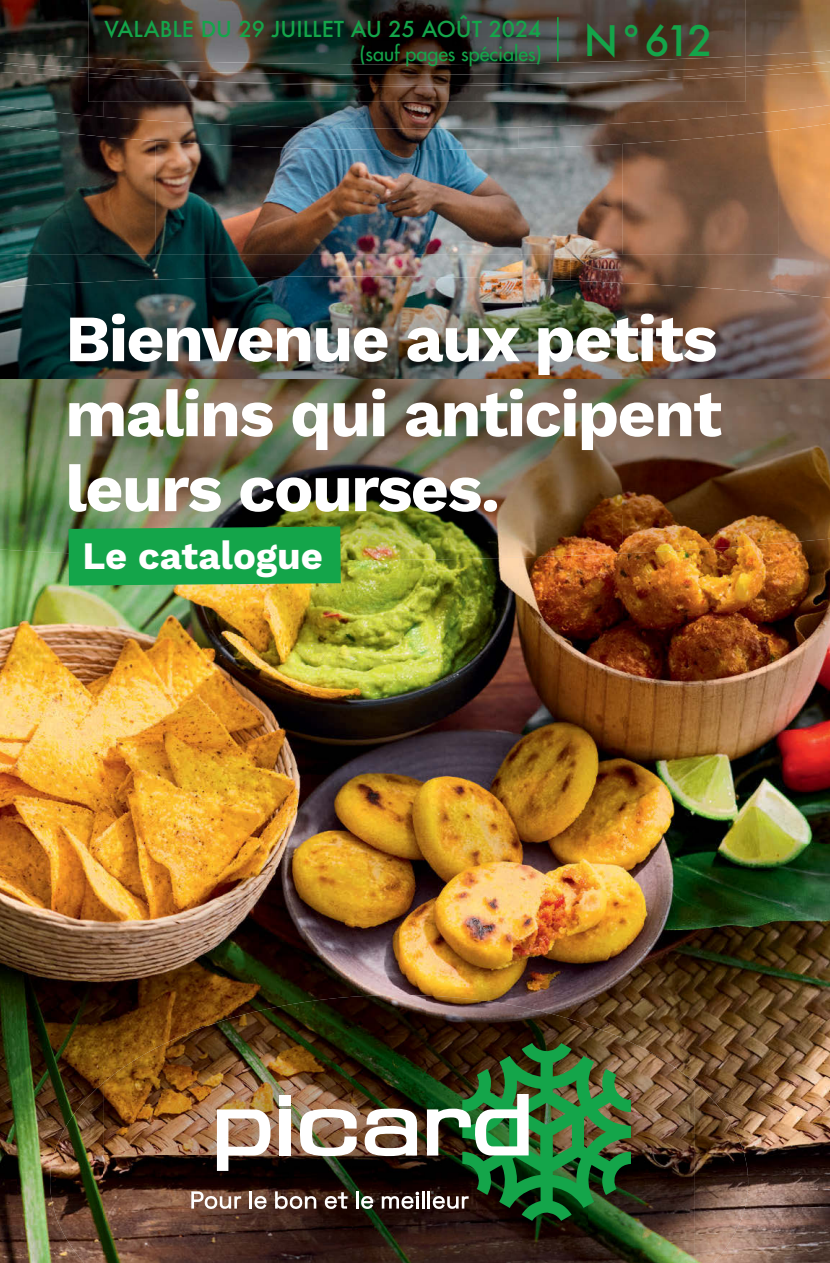
<style>
.page{position:relative;width:830px;height:1263px;background:#fff}
.page>*{position:absolute;margin:0;border:0;box-sizing:border-box;transform-origin:0 0}
.t1{font:700 66px/75px "Work Sans";letter-spacing:-.025em;color:#fff;text-align:justify}
.t2{font:500 40.8px "Futura";color:#14a54a}
.t3{font:700 38.25px "Work Sans";color:#fff}
.t4{font:500 21.45px "Futura";color:#14a54a}
.t5{font:19.65px "Futura LT";color:#14a54a}
</style>
<div class="page">
<img style="left:0;top:553px;width:829px;height:710px">
<img style="left:103px;top:1009px;width:161px;height:147px">
<img style="left:264px;top:995px;width:323px;height:161px">
<img style="left:586px;top:1024px;width:108px;height:239px">
<img style="left:50px;top:1082px;width:54px;height:181px">
<img style="left:694px;top:1082px;width:53px;height:181px">
<img style="left:103px;top:1156px;width:484px;height:107px">
<img style="left:0;top:287px;width:829px;height:227px">
<img style="left:0;top:514px;width:622px;height:46px">
<img style="left:622px;top:514px;width:207px;height:39px">
<svg style="left:68px;top:526px;width:273px;height:60px;background:#1ba44a"></svg>
<div style="left:279px;top:1109px;width:11px;height:46px;background:#fff"></div>
<div style="left:279px;top:1095px;width:11px;height:10px;background:#fff"></div>
<svg style="left:217px;top:1109px;width:54px;height:62px"></svg>
<svg style="left:364px;top:1108px;width:53px;height:48px"></svg>
<svg style="left:300px;top:1109px;width:56px;height:47px"></svg>
<svg style="left:191px;top:1191px;width:50px;height:18px"></svg>
<hr style="left:249px;top:1191px;width:3px;height:17px;background:#fff">
<svg style="left:254px;top:1196px;width:12px;height:13px"></svg>
<svg style="left:275px;top:1191px;width:41px;height:18px"></svg>
<svg style="left:325px;top:1192px;width:22px;height:17px"></svg>
<svg style="left:356px;top:1191px;width:17px;height:18px"></svg>
<svg style="left:381px;top:1192px;width:38px;height:17px"></svg>
<hr style="left:421px;top:1191px;width:3px;height:17px;background:#fff">
<img style="left:427px;top:1043px;width:203px;height:178px">
<img style="left:0;top:150px;width:155px;height:104px">
<img style="left:155px;top:150px;width:156px;height:104px">
<img style="left:311px;top:150px;width:155px;height:104px">
<img style="left:466px;top:148px;width:156px;height:106px">
<img style="left:622px;top:148px;width:155px;height:106px">
<img style="left:777px;top:148px;width:52px;height:150px">
<img style="left:0;top:254px;width:570px;height:33px">
<img style="left:570px;top:254px;width:208px;height:39px">
<img style="left:0;top:117px;width:518px;height:33px">
<img style="left:518px;top:116px;width:311px;height:32px">
<img style="left:0;top:77px;width:104px;height:40px">
<img style="left:725px;top:77px;width:104px;height:39px">
<img style="left:103px;top:102px;width:623px;height:27px">
<img style="left:0;top:73px;width:829px;height:4px">
<img style="left:0;top:68px;width:829px;height:5px">
<img style="left:0;top:56px;width:829px;height:12px">
<img style="left:0;top:0;width:88px;height:58px">
<img style="left:744px;top:0;width:85px;height:56px">
<img style="left:88px;top:64px;width:656px;height:22px">
<img style="left:217px;top:84px;width:392px;height:2px">
<img style="left:88px;top:67px;width:656px;height:17px">
<img style="left:88px;top:0;width:656px;height:64px">
<hr style="left:557px;top:17px;width:1px;height:44px;background:#14a54a">
<p class="t4" style="left:104px;top:14px;width:438px">VALABLE DU 29 JUILLET AU 25 AOÛT 2024</p>
<p class="t5" style="left:360px;top:41px;width:183px">(sauf pages spéciales)</p>
<p class="t2" style="left:583px;top:13px;width:130px">N°612</p>
<p class="t1" style="left:65px;top:298px;width:658px">Bienvenue aux petits malins qui anticipent leurs courses.</p>
<p class="t3" style="left:82px;top:527px;width:242px">Le catalogue</p>
</div>
